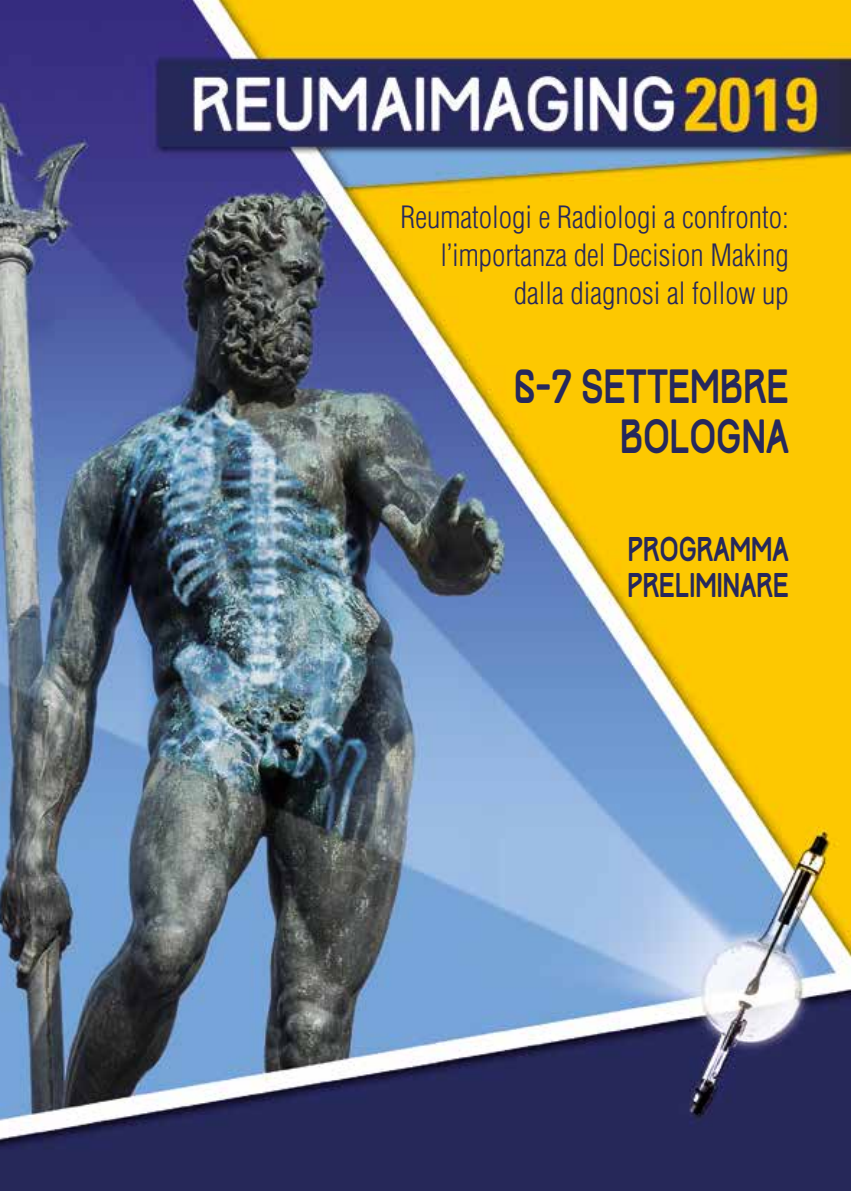
<style>
.page{position:relative;width:851px;height:1191px;background:#fff}
.page>*{position:absolute;margin:0;border:0;box-sizing:border-box;transform-origin:0 0}
.t1{font:42px/50.4px "Track";color:#26285c;text-align:right;scale:.79 1}
.t2{font:300 condensed 30px/38px "Helvetica";color:#26285c;text-align:right}
.t3{font:30px/36px "Track";color:#26285c;scale:.79 1}
</style>
<div class="page">
<img style="left:0;top:0;width:850px;height:1191px">
<p class="t2" style="left:400px;top:198px;width:390px">Reumatologi e Radiologi a confronto: l’importanza del Decision Making dalla diagnosi al follow up</p>
<h1 class="t1" style="left:514px;top:362px;width:349px">6-7 SETTEMBRE<br>BOLOGNA</h1>
<p class="t3" style="left:627px;top:532px;width:206px">PROGRAMMA<br>PRELIMINARE</p>
</div>
